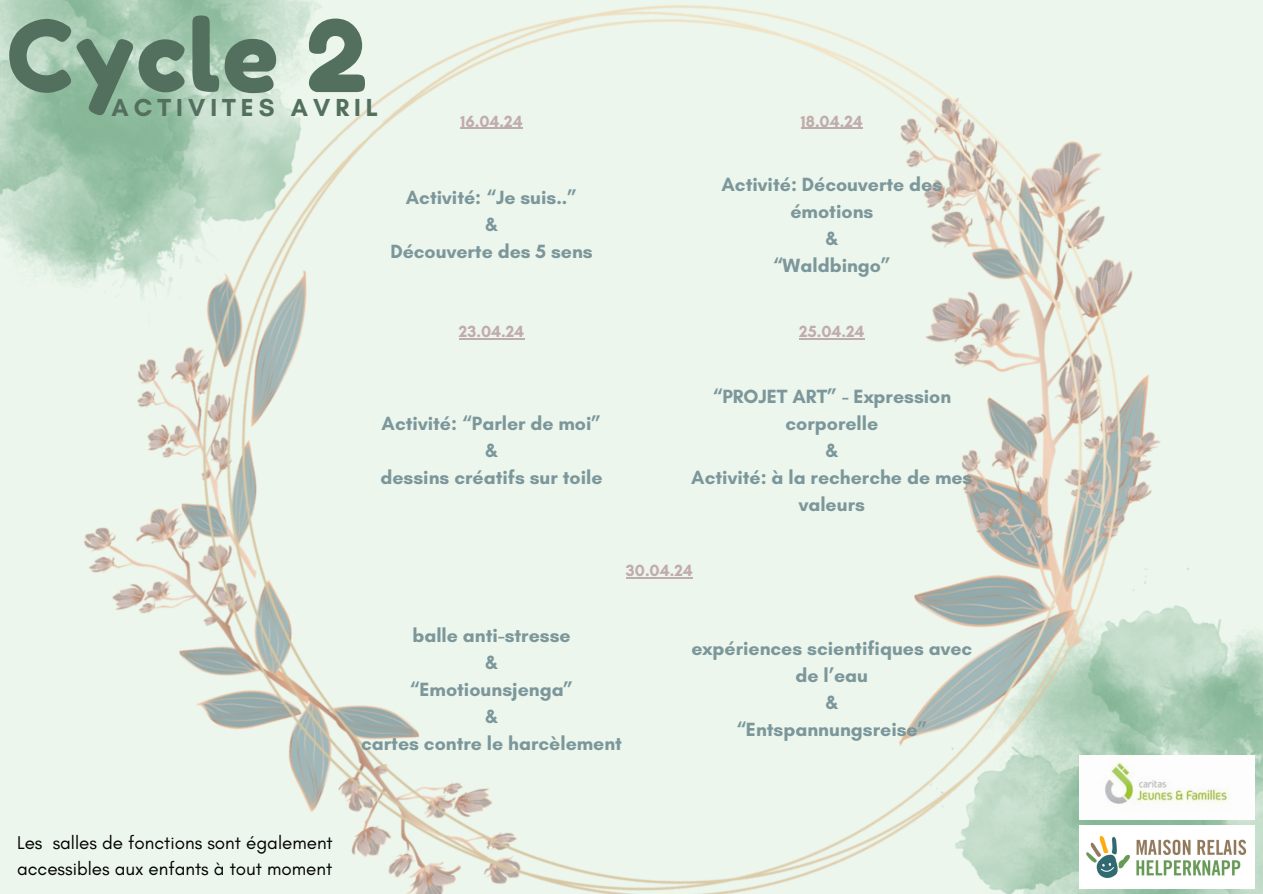
<style>
.page{position:relative;width:1263px;height:894px;background:#fff}
.page>*{position:absolute;margin:0;border:0;box-sizing:border-box;transform-origin:0 0}
.t1{font:98.55px "Fredoka One";letter-spacing:.015em;color:#536f5d}
.t2{font:700 25.05px "Glacial Indifference";letter-spacing:.2em;color:#536f5d}
.t3{font:700 19.5px/27px "Glacial Indifference";color:#7c979b;text-align:center}
.t4{font:18.75px "Glacial Indifference";color:#000}
.t5{font:700 16.5px "Glacial Indifference";color:#c1acac}
</style>
<div class="page">
<img style="left:0;top:0;width:1263px;height:893px">
<img style="left:0;top:0;width:334px;height:326px">
<hr style="left:460px;top:128px;width:63px;height:1px;background:#c1acac">
<hr style="left:801px;top:128px;width:62px;height:1px;background:#c1acac">
<hr style="left:459px;top:338px;width:65px;height:1px;background:#c1acac">
<hr style="left:799px;top:338px;width:66px;height:1px;background:#c1acac">
<hr style="left:626px;top:577px;width:67px;height:1px;background:#c1acac">
<img style="left:1079px;top:755px;width:176px;height:64px">
<img style="left:1079px;top:825px;width:176px;height:63px">
<p class="t1" style="left:7px;top:-4px;width:361px">Cycle 2</p>
<p class="t2" style="left:112px;top:92px;width:268px">ACTIVITES AVRIL</p>
<p class="t5" style="left:460px;top:111px;width:64px">16.04.24</p>
<p class="t5" style="left:801px;top:111px;width:63px">18.04.24</p>
<p class="t3" style="left:406px;top:184px;width:173px">Activité: “Je suis..”</p>
<p class="t3" style="left:485px;top:211px;width:15px">&amp;</p>
<p class="t3" style="left:390px;top:238px;width:204px">Découverte des 5 sens</p>
<p class="t3" style="left:721px;top:170px;width:222px">Activité: Découverte des émotions</p>
<p class="t3" style="left:825px;top:224px;width:15px">&amp;</p>
<p class="t3" style="left:773px;top:251px;width:120px">“Waldbingo”</p>
<p class="t5" style="left:459px;top:321px;width:67px">23.04.24</p>
<p class="t5" style="left:799px;top:321px;width:67px">25.04.24</p>
<p class="t3" style="left:382px;top:409px;width:221px">Activité: “Parler de moi”</p>
<p class="t3" style="left:485px;top:436px;width:15px">&amp;</p>
<p class="t3" style="left:380px;top:463px;width:224px">dessins créatifs sur toile</p>
<p class="t3" style="left:712px;top:382px;width:240px">“PROJET ART” - Expression corporelle</p>
<p class="t3" style="left:825px;top:436px;width:15px">&amp;</p>
<p class="t3" style="left:691px;top:463px;width:283px">Activité: à la recherche de mes valeurs</p>
<p class="t5" style="left:626px;top:560px;width:68px">30.04.24</p>
<p class="t3" style="left:412px;top:621px;width:160px">balle anti-stresse</p>
<p class="t3" style="left:485px;top:648px;width:15px">&amp;</p>
<p class="t3" style="left:410px;top:675px;width:165px">“Emotiounsjenga”</p>
<p class="t3" style="left:485px;top:702px;width:15px">&amp;</p>
<p class="t3" style="left:361px;top:729px;width:263px">cartes contre le harcèlement</p>
<p class="t4" style="left:17px;top:831px;width:317px">Les salles de fonctions sont également</p>
<p class="t4" style="left:17px;top:857px;width:317px">accessibles aux enfants à tout moment</p>
<p class="t3" style="left:691px;top:634px;width:282px">expériences scientifiques avec</p>
<p class="t3" style="left:795px;top:661px;width:74px">de l’eau</p>
<p class="t3" style="left:825px;top:688px;width:15px">&amp;</p>
<p class="t3" style="left:736px;top:715px;width:193px">“Entspannungsreise”</p>
</div>
